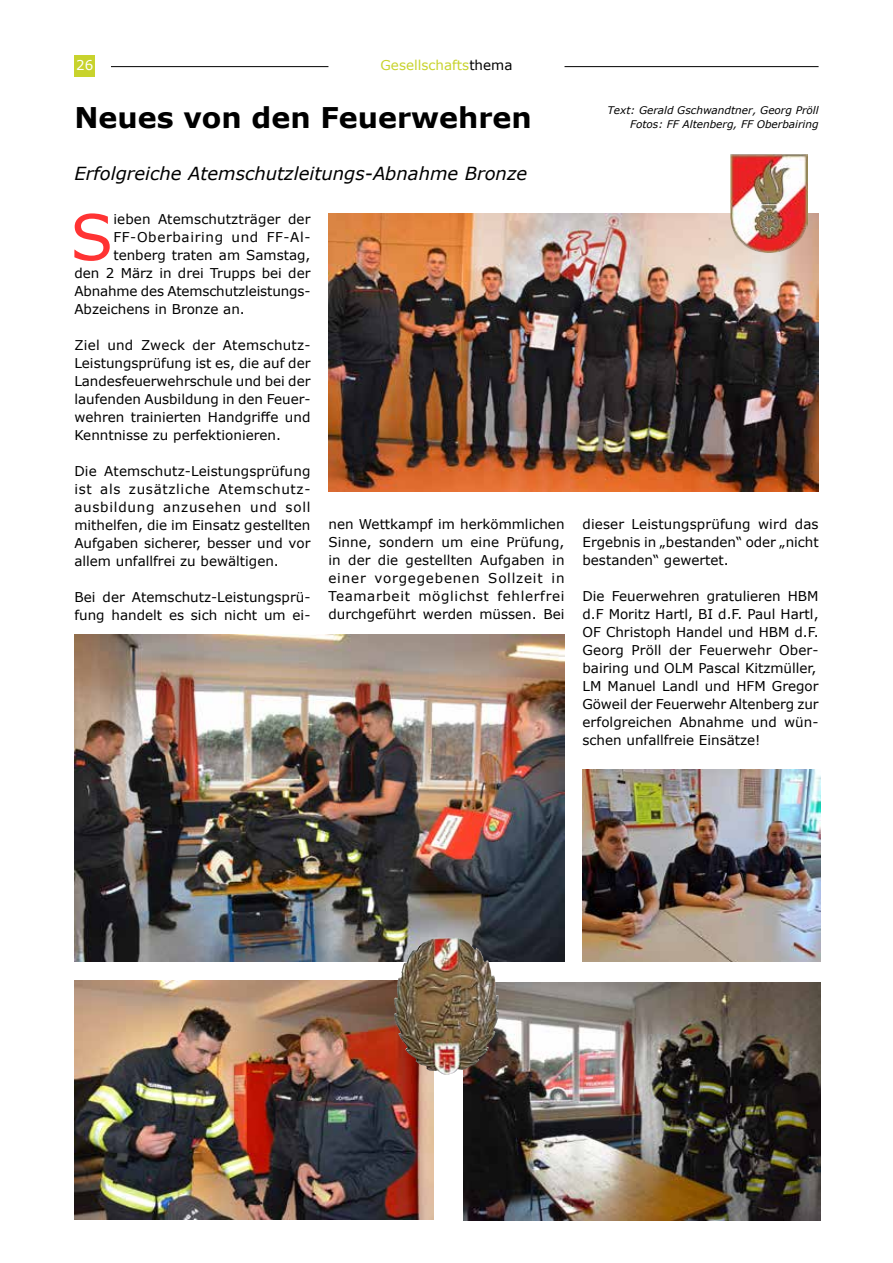
<style>
.page{position:relative;width:893px;height:1263px;background:#fff}
.page>*{position:absolute;margin:0;border:0;box-sizing:border-box;transform-origin:0 0}
.t1{font:63px "Verdana";color:#f33}
.t2{font:700 28.5px "Verdana";color:#000}
.t3{font:italic 18px "Verdana";color:#000}
.t4{font:13.5px/18px "Verdana";color:#000;text-align:justify}
.t5{font:13.5px "Verdana";letter-spacing:.05em;color:#000}
.t6{font:13.5px "Verdana";color:#c8d32d}
.t7{font:13.5px "Verdana";color:#fff}
.t8{font:italic 10.5px/13.5px "Verdana";color:#000;text-align:right}
.s1{color:#000}
</style>
<div class="page">
<div style="left:74px;top:56px;width:21px;height:21px;background:#c8d32d"></div>
<hr style="left:111px;top:66px;width:217px;height:1px;background:#000">
<hr style="left:564px;top:66px;width:255px;height:1px;background:#000">
<img style="left:328px;top:214px;width:491px;height:278px">
<img style="left:74px;top:634px;width:490px;height:327px">
<img style="left:582px;top:770px;width:238px;height:191px">
<img style="left:731px;top:154px;width:77px;height:98px">
<img style="left:74px;top:980px;width:359px;height:239px">
<img style="left:464px;top:983px;width:356px;height:237px">
<img style="left:397px;top:937px;width:61px;height:48px">
<p class="t7" style="left:76px;top:56px;width:19px">26</p>
<p class="t6" style="left:380px;top:56px;width:133px">Gesellschafts<span class="s1">thema</span></p>
<h2 class="t2" style="left:74px;top:98px;width:459px">Neues von den Feuerwehren</h2>
<p class="t8" style="left:607px;top:104px;width:213px">Text: Gerald Gschwandtner, Georg Pröll<br>Fotos: FF Altenberg, FF Oberbairing</p>
<h3 class="t3" style="left:74px;top:161px;width:454px">Erfolgreiche Atemschutzleitungs-Abnahme Bronze</h3>
<h1 class="t1" style="left:70px;top:194px;width:45px">S</h1>
<p class="t4" style="left:113px;top:210px;width:199px">ieben Atemschutzträger der</p>
<p class="t5" style="left:113px;top:228px;width:199px">FF-Oberbairing und FF-Al-</p>
<p class="t4" style="left:113px;top:246px;width:199px">tenberg traten am Samstag,</p>
<p class="t4" style="left:74px;top:264px;width:238px">den 2 März in drei Trupps bei der</p>
<p class="t4" style="left:74px;top:282px;width:238px">Abnahme des Atemschutzleistungs-</p>
<p class="t4" style="left:74px;top:300px;width:172px">Abzeichens in Bronze an.</p>
<p class="t4" style="left:74px;top:336px;width:238px">Ziel und Zweck der Atemschutz-Leistungsprüfung ist es, die auf der Landesfeuerwehrschule und bei der laufenden Ausbildung in den Feuer&shy;wehren trainierten Handgriffe und Kenntnisse zu perfektionieren.</p>
<p class="t4" style="left:74px;top:462px;width:238px">Die Atemschutz-Leistungsprüfung ist als zusätzliche Atemschutz&shy;ausbildung anzusehen und soll mithelfen, die im Einsatz gestellten Aufgaben sicherer, besser und vor allem unfallfrei zu bewältigen.</p>
<p class="t4" style="left:74px;top:588px;width:238px">Bei der Atemschutz-Leistungsprü&shy;fung handelt es sich nicht um ei-</p>
<p class="t4" style="left:328px;top:515px;width:238px">nen Wettkampf im herkömmlichen Sinne, sondern um eine Prüfung, in der die gestellten Aufgaben in einer vorgegebenen Sollzeit in Teamarbeit möglichst fehlerfrei durchgeführt werden müssen. Bei</p>
<p class="t4" style="left:582px;top:515px;width:238px">dieser Leistungsprüfung wird das Ergebnis in „bestanden“ oder „nicht bestanden“ gewertet.</p>
<p class="t4" style="left:582px;top:587px;width:238px;text-align:left">Die Feuerwehren gratulieren HBM d.F Moritz Hartl, BI d.F. Paul Hartl,<br>OF Christoph Handel und HBM d.F.<br>Georg Pröll der Feuerwehr Ober&shy;bairing und OLM Pascal Kitzmüller,<br>LM Manuel Landl und HFM Gregor<br>Göweil der Feuerwehr Altenberg zur erfolgreichen Abnahme und wün&shy;schen unfallfreie Einsätze!</p>
</div>
